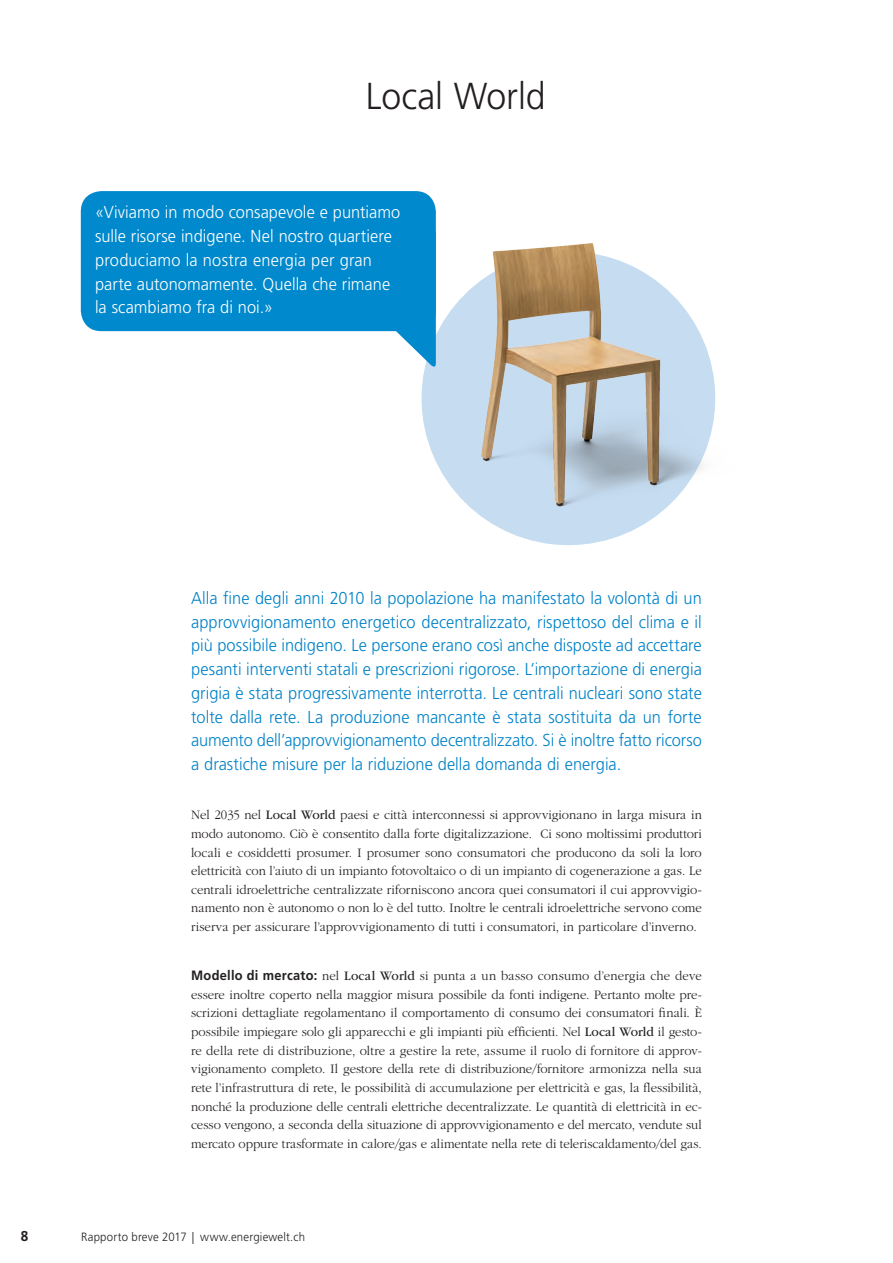
<style>
.page{position:relative;width:893px;height:1263px;background:#fff}
.page>*{position:absolute;margin:0;border:0;box-sizing:border-box;transform-origin:0 0}
.t1{font:300 37.5px "Frutiger LT Std";letter-spacing:-.005em;color:#231f20;scale:.95 1}
.t2{font:300 17.25px/23.7px "Frutiger LT Std";color:#0082c8;text-align:justify;scale:.95 1}
.t3{font:300 17.25px/23.7px "Frutiger LT Std";letter-spacing:.005em;color:#fff;scale:.95 1}
.t4{font:700 14.25px "Frutiger LT Std";color:#231f20;scale:.95 1}
.t5{font:300 13.5px/18.6px "ITC Garamond Std";color:#231f20;text-align:justify;scale:.95 1}
.t6{font:300 12px "Frutiger LT Std";letter-spacing:.015em;color:#231f20;scale:.95 1}
.s1{font-weight:400}
.s2{font-family:"Frutiger LT Std";font-weight:700}
</style>
<div class="page">
<img style="left:421px;top:214px;width:295px;height:331px">
<svg style="left:307px;top:315px;width:128px;height:55px"></svg>
<div style="left:81px;top:191px;width:354px;height:140px;background:#0089cc;border-radius:21px"></div>
<h1 class="t1" style="left:365px;top:75px;width:191px">Local World</h1>
<p class="t3" style="left:95px;top:201px;width:322px">«Viviamo in modo consapevole e puntiamo sulle risorse indigene. Nel nostro quartiere produciamo la nostra energia per gran parte autonomamente. Quella che rimane la scambiamo fra di noi.»</p>
<p class="t2" style="left:191px;top:586px;width:539px">Alla fine degli anni 2010 la popolazione ha manifestato la volontà di un approvvigionamento energetico decentralizzato, rispettoso del clima e il più possibile indigeno. Le persone erano così anche disposte ad accettare pesanti interventi statali e prescrizioni rigorose. L’importazione di energia grigia è stata progressivamente interrotta. Le centrali nucleari sono state tolte dalla rete. La produzione mancante è stata sostituita da un forte aumento dell’approvvigionamento decentralizzato. Si è inoltre fatto ricorso a drastiche misure per la riduzione della domanda di energia.</p>
<p class="t5" style="left:191px;top:805px;width:539px">Nel 2035 nel <span class="s1">Local World</span> paesi e città interconnessi si approvvigionano in larga misura in modo autonomo. Ciò è consentito dalla forte digitalizzazione. Ci sono moltissimi produttori locali e cosiddetti prosumer. I prosumer sono consumatori che producono da soli la loro elettricità con l’aiuto di un impianto fotovoltaico o di un impianto di cogenerazione a gas. Le centrali idroelettriche centralizzate riforniscono ancora quei consumatori il cui approvvigio&shy;namento non è autonomo o non lo è del tutto. Inoltre le centrali idroelettriche servono come riserva per assicurare l’approvvigionamento di tutti i consumatori, in particolare d’inverno.</p>
<p class="t5" style="left:191px;top:966px;width:539px"><span class="s2">Modello di mercato:</span> nel <span class="s1">Local World</span> si punta a un basso consumo d’energia che deve essere inoltre coperto nella maggior misura possibile da fonti indigene. Pertanto molte pre&shy;scrizioni dettagliate regolamentano il comportamento di consumo dei consumatori finali. È possibile impiegare solo gli apparecchi e gli impianti più efficienti. Nel <span class="s1">Local World</span> il gesto&shy;re della rete di distribuzione, oltre a gestire la rete, assume il ruolo di fornitore di approv&shy;vigionamento completo. Il gestore della rete di distribuzione/fornitore armonizza nella sua rete l’infrastruttura di rete, le possibilità di accumulazione per elettricità e gas, la flessibilità, nonché la produzione delle centrali elettriche decentralizzate. Le quantità di elettricità in ec&shy;cesso vengono, a seconda della situazione di approvvigionamento e del mercato, vendute sul mercato oppure trasformate in calore/gas e alimentate nella rete di teleriscaldamento/del gas.</p>
<p class="t4" style="left:21px;top:1227px;width:9px">8</p>
<p class="t6" style="left:81px;top:1229px;width:237px">Rapporto breve 2017 | www.energiewelt.ch</p>
</div>
